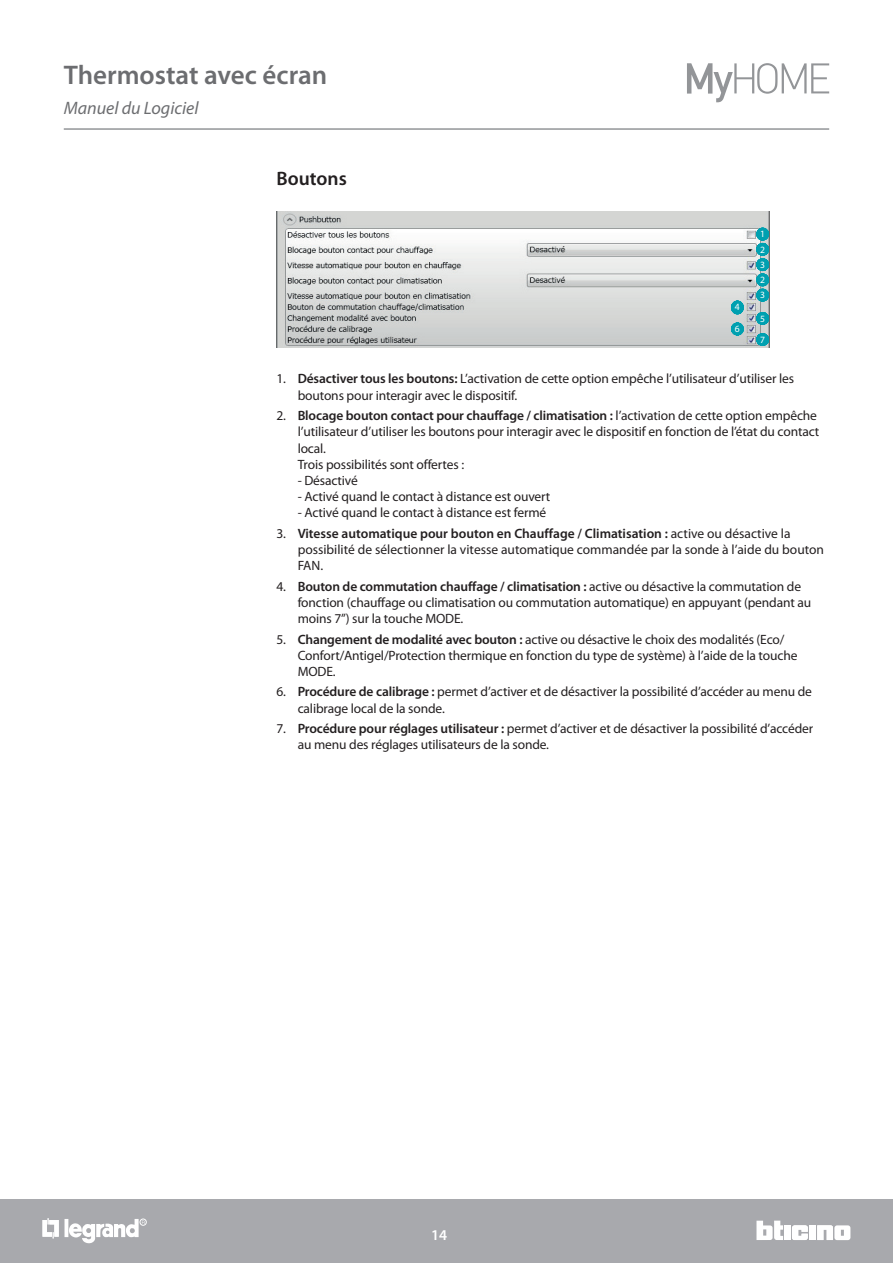
<style>
.page{position:relative;width:893px;height:1263px;background:#fff}
.page>*{position:absolute;margin:0;border:0;box-sizing:border-box;transform-origin:0 0}
.t1{font:600 27px "Myriad Pro";color:#6c6d70}
.t2{font:600 19.5px "Myriad Pro";color:#231f20}
.t3{font:italic 18px "Myriad Pro";color:#6c6d70}
.t4{font:600 15px "Myriad Pro";color:#fff}
.t5{font:13.5px/16.2px "Myriad Pro";letter-spacing:-.01em;color:#231f20}
.t6{font:9.6px/15.3px "Myriad Pro";color:#fff;text-align:justify}
.s1{font-weight:600}
</style>
<div class="page">
<hr style="left:64px;top:128px;width:765px;height:2px;background:#939598">
<div style="left:0;top:1199px;width:893px;height:64px;background:#a8a9ad"></div>
<div style="left:784px;top:1225px;width:7px;height:15px;background:#fff"></div>
<div style="left:809px;top:1225px;width:7px;height:15px;background:#fff"></div>
<svg style="left:817px;top:1225px;width:33px;height:15px"></svg>
<svg style="left:756px;top:1220px;width:27px;height:20px"></svg>
<svg style="left:792px;top:1225px;width:16px;height:15px"></svg>
<hr style="left:65px;top:1219px;width:3px;height:18px;background:#fff">
<svg style="left:43px;top:1218px;width:16px;height:20px"></svg>
<svg style="left:68px;top:1219px;width:78px;height:25px"></svg>
<svg style="left:687px;top:63px;width:142px;height:39px"></svg>
<img style="left:276px;top:212px;width:493px;height:135px">
<svg style="left:756px;top:227px;width:14px;height:75px"></svg>
<svg style="left:756px;top:311px;width:14px;height:14px"></svg>
<svg style="left:730px;top:300px;width:14px;height:15px"></svg>
<svg style="left:730px;top:322px;width:14px;height:14px"></svg>
<svg style="left:756px;top:332px;width:14px;height:14px"></svg>
<h1 class="t1" style="left:64px;top:58px;width:265px">Thermostat avec écran</h1>
<h3 class="t3" style="left:64px;top:97px;width:136px">Manuel du Logiciel</h3>
<h2 class="t2" style="left:276px;top:166px;width:72px">Boutons</h2>
<p class="t6" style="left:735px;top:299px;width:6px">4</p>
<p class="t6" style="left:735px;top:321px;width:6px">6</p>
<p class="t6" style="left:760px;top:226px;width:6px">1<br>2<br>3<br>2<br>3</p>
<p class="t6" style="left:760px;top:311px;width:6px">5</p>
<p class="t6" style="left:760px;top:332px;width:6px">7</p>
<p class="t5" style="left:298px;top:371px;width:498px;text-indent:-21px">1. <span class="s1">Désactiver tous les boutons:</span> L’activation de cette option empêche l’utilisateur d’utiliser les boutons pour interagir avec le dispositif.</p>
<p class="t5" style="left:298px;top:407px;width:523px;text-indent:-21px">2. <span class="s1">Blocage bouton contact pour chauffage / climatisation :</span> l’activation de cette option empêche l’utilisateur d’utiliser les boutons pour interagir avec le dispositif en fonction de l’état du contact local.<br>Trois possibilités sont offertes :</p>
<p class="t5" style="left:298px;top:472px;width:62px">- Désactivé</p>
<p class="t5" style="left:298px;top:488px;width:254px">- Activé quand le contact à distance est ouvert</p>
<p class="t5" style="left:298px;top:504px;width:250px">- Activé quand le contact à distance est fermé</p>
<p class="t5" style="left:298px;top:525px;width:528px;text-indent:-21px">3. <span class="s1">Vitesse automatique pour bouton en Chauffage / Climatisation :</span> active ou désactive la possibilité de sélectionner la vitesse automatique commandée par la sonde à l’aide du bouton<br>FAN.</p>
<p class="t5" style="left:298px;top:578px;width:515px;text-indent:-21px">4. <span class="s1">Bouton de commutation chauffage / climatisation :</span> active ou désactive la commutation de fonction (chauffage ou climatisation ou commutation automatique) en appuyant (pendant au moins 7”) sur la touche MODE.</p>
<p class="t5" style="left:298px;top:631px;width:501px;text-indent:-21px">5. <span class="s1">Changement de modalité avec bouton :</span> active ou désactive le choix des modalités (Eco/<br>Confort/Antigel/Protection thermique en fonction du type de système) à l’aide de la touche<br>MODE.</p>
<p class="t5" style="left:298px;top:683px;width:516px;text-indent:-21px">6. <span class="s1">Procédure de calibrage :</span> permet d’activer et de désactiver la possibilité d’accéder au menu de calibrage local de la sonde.</p>
<p class="t5" style="left:298px;top:720px;width:517px;text-indent:-21px">7. <span class="s1">Procédure pour réglages utilisateur :</span> permet d’activer et de désactiver la possibilité d’accéder au menu des réglages utilisateurs de la sonde.</p>
<p class="t4" style="left:431px;top:1225px;width:18px">14</p>
</div>
